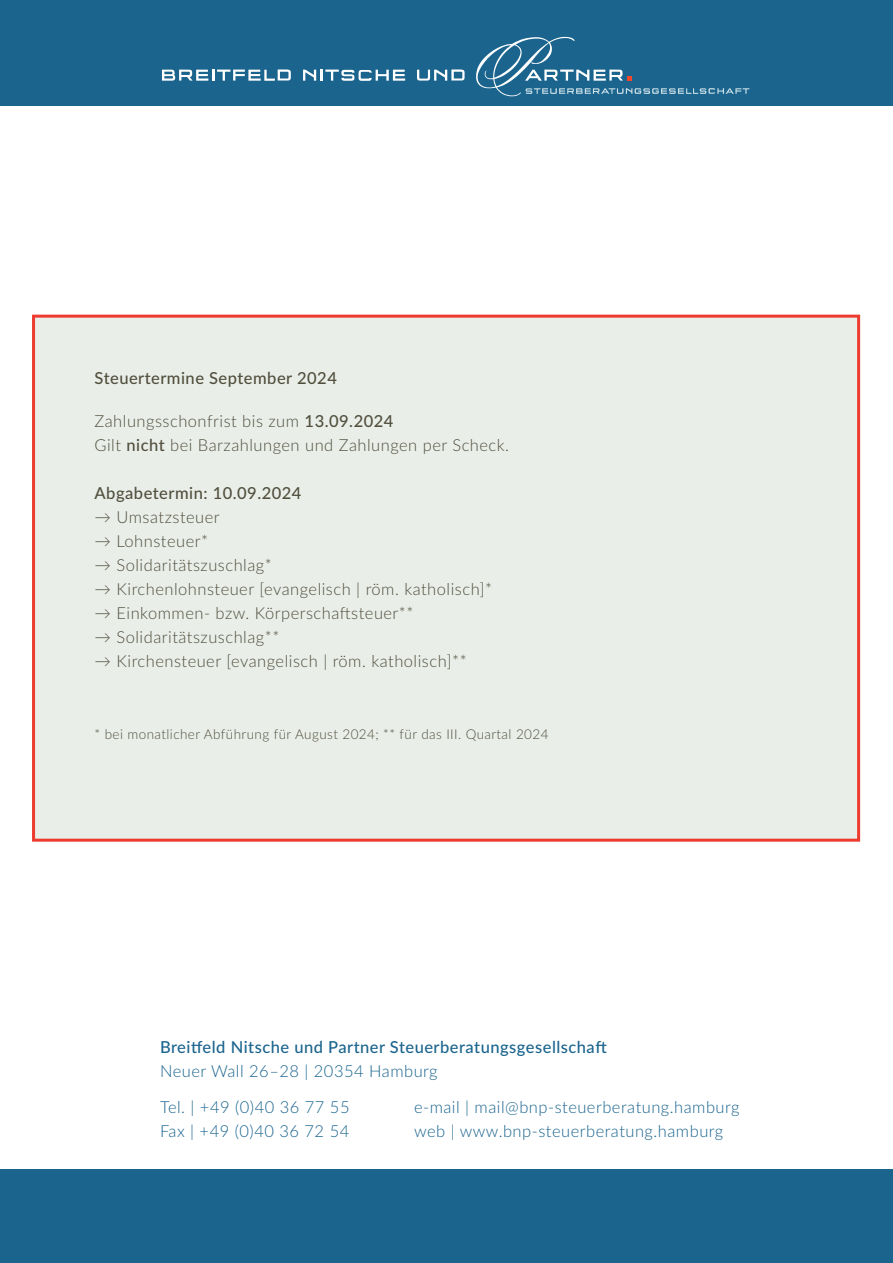
<style>
.page{position:relative;width:893px;height:1263px;background:#fff}
.page>*{position:absolute;margin:0;border:0;box-sizing:border-box;transform-origin:0 0}
.t1{font:300 16.5px/24px "Lato";letter-spacing:.03em;color:#514e3c}
.t2{font:300 16.5px/36px "Lato";letter-spacing:.03em;color:#1a648e}
.t3{font:500 16.5px "Lato";letter-spacing:.03em;color:#1a648e}
.t4{font:500 16.5px "Lato";letter-spacing:.03em;color:#514e3c}
.t5{font:300 13.5px "Lato";letter-spacing:.03em;color:#514e3c}
.s1{font-weight:500}
</style>
<div class="page">
<div style="left:32px;top:315px;width:828px;height:527px;background:#e9eee9;border:3px solid #ee3b2f"></div>
<div style="left:0;top:0;width:893px;height:105px;background:#1a648e"></div>
<svg style="left:162px;top:69px;width:129px;height:12px"></svg>
<svg style="left:303px;top:70px;width:102px;height:11px"></svg>
<svg style="left:417px;top:69px;width:48px;height:12px"></svg>
<svg style="left:476px;top:37px;width:273px;height:59px"></svg>
<div style="left:0;top:1169px;width:893px;height:94px;background:#1a648e"></div>
<p class="t4" style="left:95px;top:366px;width:244px">Steuertermine September 2024</p>
<p class="t1" style="left:95px;top:408px;width:416px">Zahlungsschonfrist bis zum <span class="s1">13.09.2024<br></span>Gilt <span class="s1">nicht</span> bei Barzahlungen und Zahlungen per Scheck.</p>
<p class="t4" style="left:95px;top:481px;width:208px">Abgabetermin: 10.09.2024</p>
<p class="t1" style="left:95px;top:504px;width:127px">→ Umsatzsteuer</p>
<p class="t1" style="left:95px;top:528px;width:115px">→ Lohnsteuer*</p>
<p class="t1" style="left:95px;top:552px;width:179px">→ Solidaritätszuschlag*</p>
<p class="t1" style="left:95px;top:576px;width:399px">→ Kirchenlohnsteuer [evangelisch | röm. katholisch]*</p>
<p class="t1" style="left:95px;top:600px;width:320px">→ Einkommen- bzw. Körperschaftsteuer**</p>
<p class="t1" style="left:95px;top:624px;width:186px">→ Solidaritätszuschlag**</p>
<p class="t1" style="left:95px;top:648px;width:374px">→ Kirchensteuer [evangelisch | röm. katholisch]**</p>
<p class="t5" style="left:95px;top:724px;width:455px">* bei monatlicher Abführung für August 2024; ** für das III. Quartal 2024</p>
<p class="t3" style="left:160px;top:1035px;width:448px">Breitfeld Nitsche und Partner Steuerberatungsgesellschaft</p>
<p class="t2" style="left:160px;top:1052px;width:279px">Neuer Wall 26–28 | 20354 Hamburg<br>Tel. | +49 (0)40 36 77 55</p>
<p class="t2" style="left:160px;top:1112px;width:191px">Fax | +49 (0)40 36 72 54</p>
<p class="t2" style="left:414px;top:1094px;width:327px;line-height:24px">e-mail | mail@bnp-steuerberatung.hamburg web | www.bnp-steuerberatung.hamburg</p>
</div>
